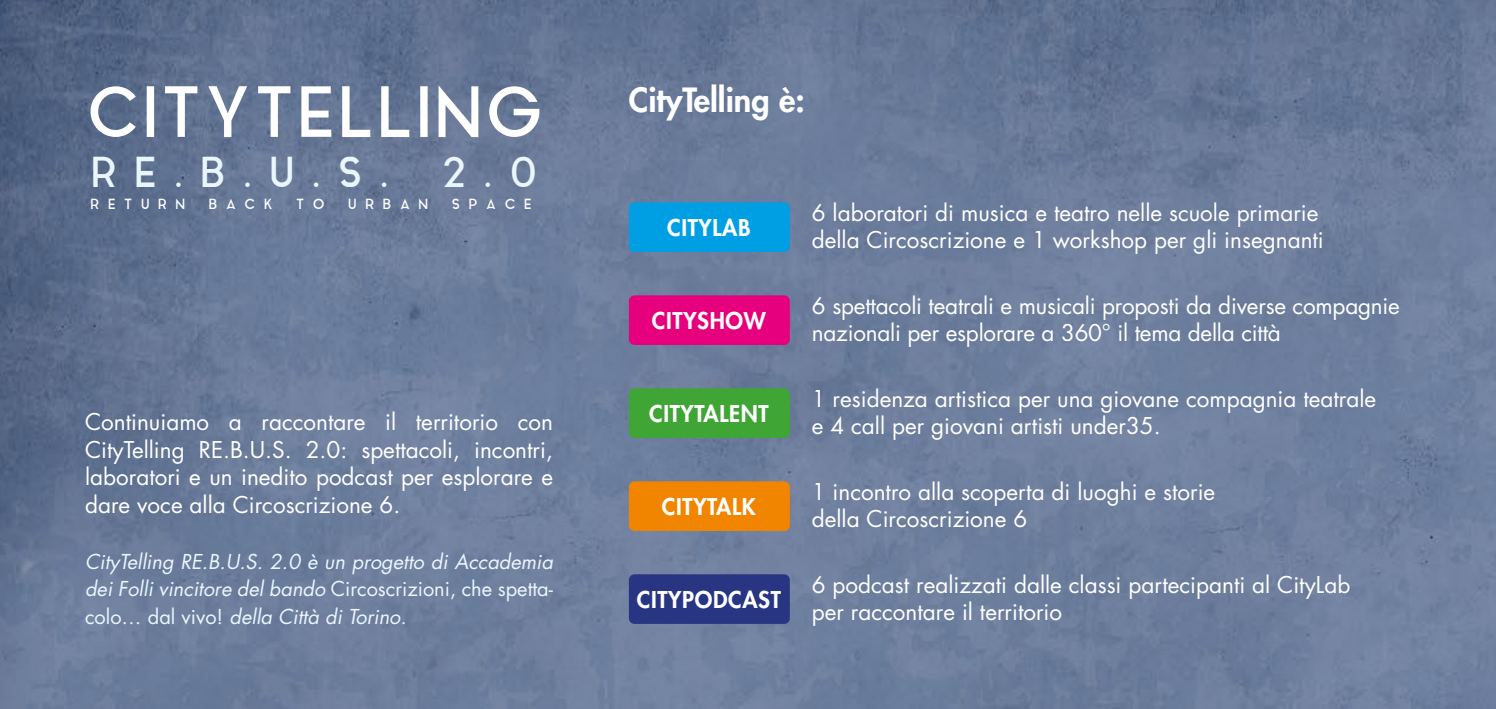
<style>
.page{position:relative;width:1496px;height:709px;background:#fff}
.page>*{position:absolute;margin:0;border:0;box-sizing:border-box;transform-origin:0 0}
.t1{font:69.25px "Aqua Grotesque";color:#fff}
.t2{font:41.25px "Aqua Grotesque";color:#eaf6fe}
.t3{font:800 32.5px "Futura Std";color:#fff}
.t4{font:22.5px/27px "Futura Std";color:#fff}
.t5{font:800 22.5px "Futura Std";letter-spacing:.03em;color:#fff}
.t6{font:italic 20px/27.5px "Futura Std";color:#eaf6fe;text-align:justify}
.t7{font:14px "Aqua Grotesque";letter-spacing:.57em;color:#fff}
.s1{font-style:normal}
</style>
<div class="page">
<img style="left:0;top:0;width:1495px;height:709px">
<div style="left:629px;top:574px;width:160px;height:50px;background:#283583;border-radius:6px"></div>
<div style="left:629px;top:202px;width:160px;height:50px;background:#009fe3;border-radius:6px"></div>
<div style="left:629px;top:295px;width:160px;height:50px;background:#e6007d;border-radius:6px"></div>
<div style="left:629px;top:388px;width:160px;height:50px;background:#3fa535;border-radius:6px"></div>
<div style="left:629px;top:481px;width:160px;height:50px;background:#f18500;border-radius:6px"></div>
<h1 class="t1" style="left:85px;top:76px;width:461px">CITYTELLING</h1>
<h2 class="t2" style="left:90px;top:150px;width:301px">RE.B.U.S.</h2>
<h2 class="t2" style="left:441px;top:150px;width:98px">2.0</h2>
<p class="t7" style="left:90px;top:197px;width:97px">RETURN</p>
<p class="t7" style="left:208px;top:197px;width:66px">BACK</p>
<p class="t7" style="left:296px;top:197px;width:31px">T O</p>
<p class="t7" style="left:348px;top:197px;width:82px">URBAN</p>
<p class="t7" style="left:451px;top:197px;width:82px">SPACE</p>
<p class="t4" style="left:85px;top:409px;width:469px;text-align:justify">Continuiamo a raccontare il territorio con CityTelling RE.B.U.S. 2.0: spettacoli, incontri, laboratori e un inedito podcast per esplorare e dare voce alla Circoscrizione 6.</p>
<p class="t6" style="left:85px;top:548px;width:469px">CityTelling RE.B.U.S. 2.0 è un progetto di Accademia dei Folli vincitore del bando <span class="s1">Circoscrizioni, che spetta&shy;colo… dal vivo!</span> della Città di Torino.</p>
<h3 class="t3" style="left:629px;top:79px;width:177px">CityTelling è:</h3>
<p class="t5" style="left:667px;top:214px;width:85px">CITYLAB</p>
<p class="t5" style="left:652px;top:307px;width:115px">CITYSHOW</p>
<p class="t5" style="left:649px;top:400px;width:121px">CITYTALENT</p>
<p class="t5" style="left:662px;top:493px;width:95px">CITYTALK</p>
<p class="t5" style="left:637px;top:586px;width:146px">CITYPODCAST</p>
<p class="t4" style="left:811px;top:199px;width:513px">6 laboratori di musica e teatro nelle scuole primarie della Circoscrizione e 1 workshop per gli insegnanti</p>
<p class="t4" style="left:811px;top:292px;width:589px">6 spettacoli teatrali e musicali proposti da diverse compagnie nazionali per esplorare a 360° il tema della città</p>
<p class="t4" style="left:811px;top:385px;width:566px">1 residenza artistica per una giovane compagnia teatrale e 4 call per giovani artisti under35.</p>
<p class="t4" style="left:811px;top:478px;width:405px">1 incontro alla scoperta di luoghi e storie della Circoscrizione 6</p>
<p class="t4" style="left:811px;top:571px;width:540px">6 podcast realizzati dalle classi partecipanti al CityLab per raccontare il territorio</p>
</div>
